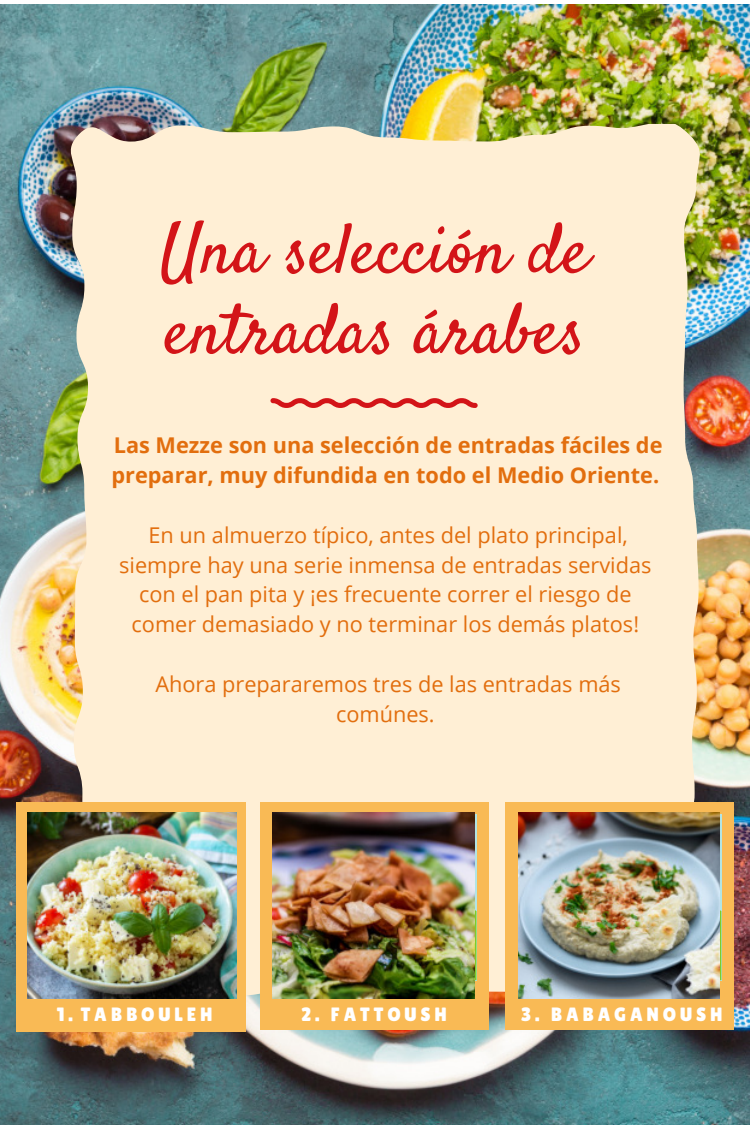
<style>
.page{position:relative;width:750px;height:1125px;background:#fff}
.page>*{position:absolute;margin:0;border:0;box-sizing:border-box;transform-origin:0 0}
.t1{font:70.75px/80.6px "Satisfy";color:#d31418}
.t2{font:21.75px/29.9px "Open Sans";color:#e26e0e;text-align:center}
.t3{font:700 21.75px/29.9px "Open Sans";color:#e26e0e}
.t4{font:19.25px "Lilita One";letter-spacing:.2em;color:#fff}
</style>
<div class="page">
<img style="left:0;top:5px;width:750px;height:1120px">
<div style="left:71px;top:124px;width:629px;height:875px;background:#ffefd5"></div>
<svg style="left:270px;top:398px;width:208px;height:10px;background:#e6776d"></svg>
<div style="left:17px;top:802px;width:229px;height:230px;background:#f9ba55"></div>
<div style="left:505px;top:802px;width:229px;height:228px;background:#f9ba55"></div>
<div style="left:260px;top:802px;width:229px;height:228px;background:#f9ba55"></div>
<img style="left:28px;top:813px;width:209px;height:186px">
<img style="left:272px;top:813px;width:203px;height:186px">
<img style="left:519px;top:813px;width:200px;height:186px">
<h1 class="t1" style="left:161px;top:216px;width:430px">Una selección de entradas árabes</h1>
<p class="t3" style="left:111px;top:430px;width:553px">Las Mezze son una selección de entradas fáciles de preparar, muy difundida en todo el Medio Oriente.</p>
<p class="t2" style="left:119px;top:519px;width:534px">En un almuerzo típico, antes del plato principal, siempre hay una serie inmensa de entradas servidas con el pan pita y ¡es frecuente correr el riesgo de comer demasiado y no terminar los demás platos!</p>
<p class="t2" style="left:155px;top:669px;width:467px">Ahora prepararemos tres de las entradas más comúnes.</p>
<p class="t4" style="left:57px;top:1003px;width:157px">1. TABBOULEH</p>
<p class="t4" style="left:301px;top:1003px;width:147px">2. FATTOUSH</p>
<p class="t4" style="left:521px;top:1003px;width:203px">3. BABAGANOUSH</p>
</div>
